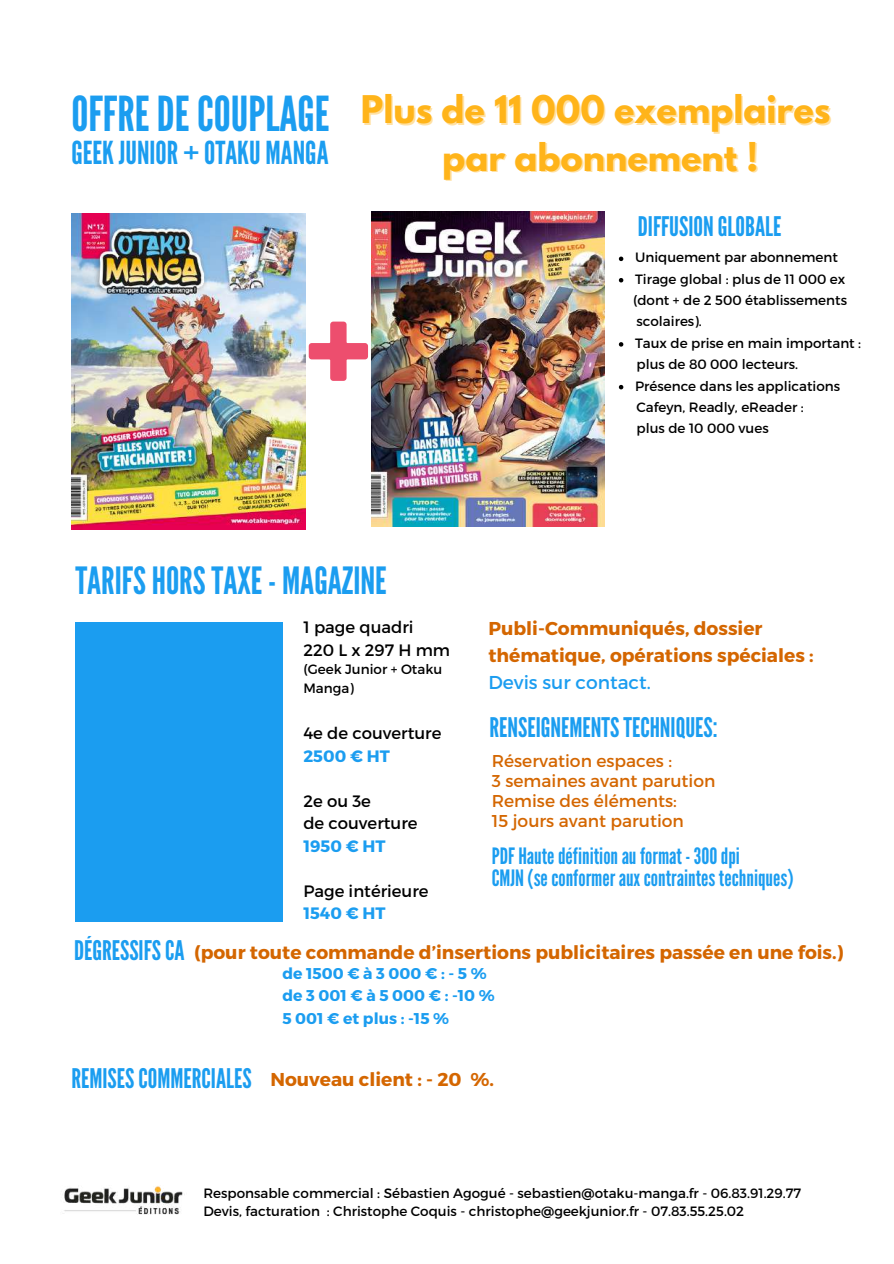
<style>
.page{position:relative;width:894px;height:1264px;background:#fff}
.page>*{position:absolute;margin:0;border:0;box-sizing:border-box;transform-origin:0 0}
.t1{font:48.15px "League Gothic";color:#1b9df0}
.t2{font:37.5px "League Gothic";color:#1b9df0}
.t3{font:700 33.75px/47.2px "League Spartan";color:#ffb41a;text-align:center}
.t4{font:31.65px "League Gothic";color:#1b9df0}
.t5{font:27px "League Gothic";color:#1b9df0}
.t6{font:22.5px/22.5px "League Gothic";color:#1b9df0}
.t7{font:700 18.6px/27px "Montserrat";color:#d46600}
.t8{font:18.6px "Montserrat";color:#1b9df0}
.t9{font:17.1px/20.2px "Montserrat";color:#d46600}
.t10{font:16.5px/22.5px "Montserrat";color:#000}
.t11{font:700 16.5px "Montserrat";color:#1b9df0}
.t12{font:700 15.6px/22.5px "Montserrat";color:#1b9df0}
.t13{font:13.5px/21.3px "Montserrat";color:#000}
.s1{font-family:"League Gothic";font-weight:400;font-size:27px;color:#1b9df0}
.s2{font-family:"Montserrat";font-weight:700;font-size:18.6px;color:#d46600}
</style>
<div class="page">
<div style="left:75px;top:622px;width:207px;height:300px;background:#1b9df0"></div>
<img style="left:71px;top:213px;width:234px;height:316px">
<img style="left:371px;top:211px;width:233px;height:315px">
<svg style="left:308px;top:321px;width:60px;height:60px"></svg>
<svg style="left:618px;top:256px;width:5px;height:5px"></svg>
<svg style="left:618px;top:278px;width:5px;height:4px"></svg>
<svg style="left:618px;top:342px;width:5px;height:4px"></svg>
<svg style="left:618px;top:385px;width:5px;height:4px"></svg>
<img style="left:63px;top:1186px;width:120px;height:29px">
<h1 class="t1" style="left:71px;top:86px;width:260px">OFFREDECOUPLAGE</h1>
<h3 class="t4" style="left:71px;top:135px;width:258px">GEEKJUNIOR + OTAKU MANGA</h3>
<h3 class="t3" style="left:361px;top:90px;width:471px">Plus de 11 000 exemplaires par abonnement !</h3>
<h3 class="t5" style="left:637px;top:210px;width:145px">DIFFUSIONGLOBALE</h3>
<p class="t13" style="left:633px;top:246px;width:229px">Uniquement par abonnement<br>Tirage global : plus de 11 000 ex (dont + de 2 500 établissements scolaires).<br>Taux de prise en main important : plus de 80 000 lecteurs.<br>Présence dans les applications<br>Cafeyn, Readly, eReader :<br>plus de 10 000 vues</p>
<h2 class="t2" style="left:75px;top:559px;width:313px">TARIFSHORSTAXE - MAGAZINE</h2>
<p class="t10" style="left:303px;top:615px;width:148px">1 page quadri<br>220 L x 297 H mm</p>
<p class="t13" style="left:303px;top:658px;width:140px;line-height:19.2px">(Geek Junior + Otaku<br>Manga)</p>
<p class="t10" style="left:303px;top:721px;width:139px">4e de couverture</p>
<p class="t11" style="left:303px;top:745px;width:88px">2500 € HT</p>
<p class="t10" style="left:303px;top:788px;width:116px">2e ou 3e<br>de couverture</p>
<p class="t11" style="left:303px;top:835px;width:84px">1950 € HT</p>
<p class="t10" style="left:303px;top:878px;width:127px">Page intérieure</p>
<p class="t11" style="left:303px;top:902px;width:84px">1540 € HT</p>
<h3 class="t7" style="left:488px;top:613px;width:326px">Publi-Communiqués, dossier thématique, opérations spéciales :</h3>
<h3 class="t8" style="left:488px;top:670px;width:164px">Devis sur contact.</h3>
<h3 class="t5" style="left:489px;top:711px;width:229px">RENSEIGNEMENTSTECHNIQUES:</h3>
<p class="t9" style="left:491px;top:749px;width:225px">Réservation espaces :<br>3 semaines avant parution<br>Remise des éléments:<br>15 jours avant parution</p>
<h3 class="t6" style="left:491px;top:845px;width:303px">PDFHautedéfinitionauformat -300dpi<br>CMJN(seconformerauxcontraintestechniques)</h3>
<h3 class="t7" style="left:74px;top:938px;width:770px"><span class="s1">DÉGRESSIFSCA</span> (pour toute commande d’insertions publicitaires passée en une fois.)</h3>
<p class="t12" style="left:282px;top:961px;width:214px">de1500€à3000€:-5% de3001€à5000€:-10%<br>5 001 € et plus : -15 %</p>
<h3 class="t5" style="left:71px;top:1062px;width:424px">REMISESCOMMERCIALES <span class="s2">Nouveau client : - 20 %.</span></h3>
<p class="t13" style="left:203px;top:1183px;width:599px;line-height:18px">Responsable commercial : Sébastien Agogué - sebastien@otaku-manga.fr - 06.83.91.29.77<br>Devis, facturation : Christophe Coquis - christophe@geekjunior.fr - 07.83.55.25.02</p>
</div>
